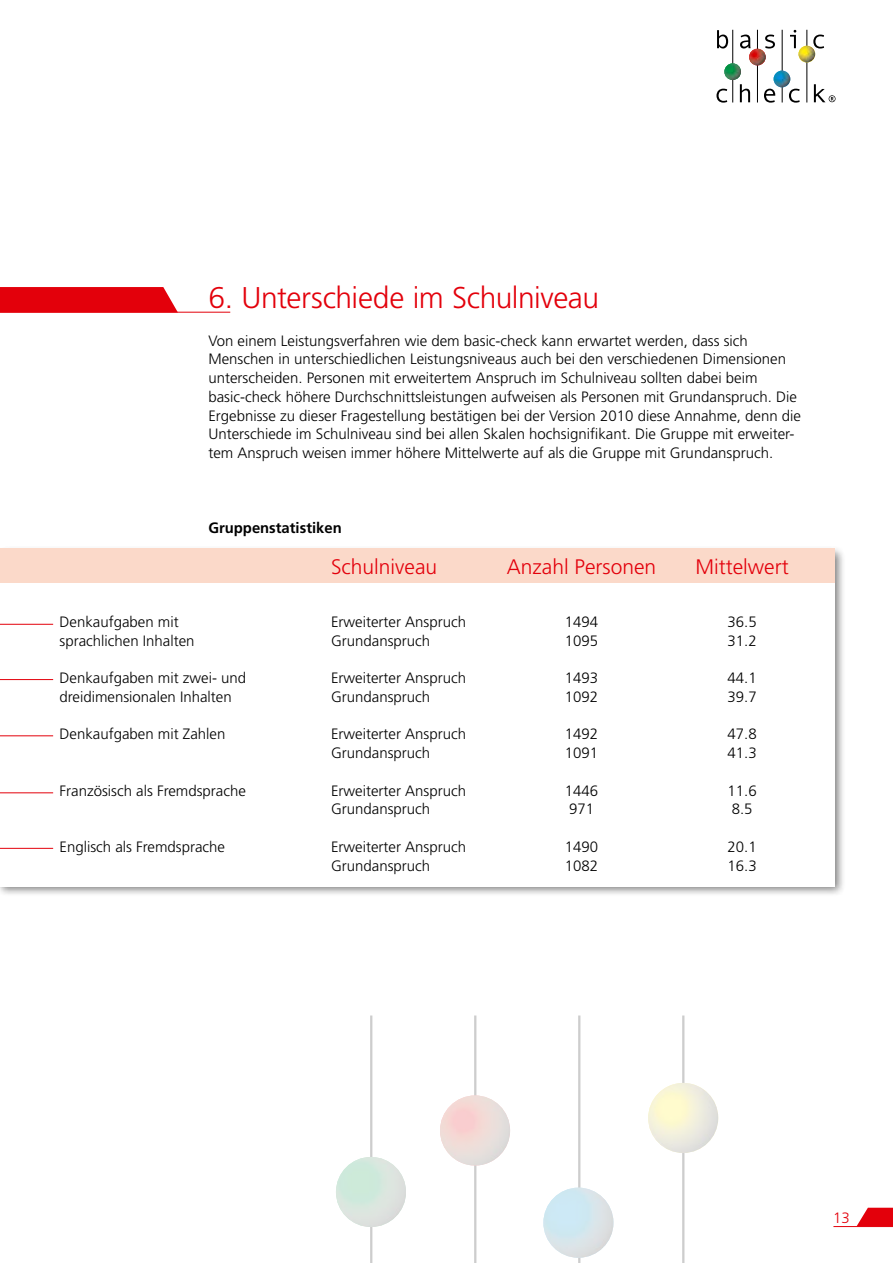
<style>
.page{position:relative;width:893px;height:1263px;background:#fff}
.page>*{position:absolute;margin:0;border:0;box-sizing:border-box;transform-origin:0 0}
.t1{font:300 30px "Frutiger LT Std";letter-spacing:-.015em;color:#e3000b}
.t2{font:300 21px "Frutiger LT Std";color:#e3000b}
.t3{font:300 15px/18.8px "Frutiger LT Std";color:#000}
.t4{font:700 15px "Frutiger LT Std";color:#000}
.t5{font:300 15px "Frutiger LT Std";color:#e3000b}
</style>
<div class="page">
<hr style="left:732px;top:30px;width:1px;height:72px;background:#000">
<hr style="left:757px;top:30px;width:1px;height:72px;background:#000">
<hr style="left:782px;top:30px;width:1px;height:72px;background:#000">
<hr style="left:807px;top:30px;width:1px;height:72px;background:#000">
<img style="left:724px;top:63px;width:17px;height:17px;border-radius:8px">
<img style="left:749px;top:49px;width:17px;height:16px;border-radius:8px">
<img style="left:774px;top:71px;width:16px;height:16px;border-radius:8px">
<img style="left:798px;top:46px;width:17px;height:16px;border-radius:8px">
<svg style="left:717px;top:30px;width:11px;height:19px"></svg>
<svg style="left:740px;top:35px;width:11px;height:14px"></svg>
<svg style="left:765px;top:35px;width:10px;height:14px"></svg>
<svg style="left:790px;top:30px;width:6px;height:18px"></svg>
<svg style="left:813px;top:35px;width:11px;height:14px"></svg>
<svg style="left:716px;top:89px;width:11px;height:14px"></svg>
<svg style="left:740px;top:84px;width:10px;height:18px"></svg>
<svg style="left:764px;top:89px;width:11px;height:14px"></svg>
<svg style="left:789px;top:89px;width:11px;height:14px"></svg>
<svg style="left:814px;top:84px;width:21px;height:18px"></svg>
<svg style="left:856px;top:1208px;width:37px;height:18px"></svg>
<hr style="left:833px;top:1226px;width:60px;height:1px;background:#e3000b">
<svg style="left:0;top:287px;width:178px;height:25px;background:#e40b15"></svg>
<hr style="left:0;top:312px;width:230px;height:1px;background:#e3000b">
<div style="left:0;top:545px;width:846px;height:352px;background:#000;opacity:.5"></div>
<div style="left:0;top:551px;width:834px;height:335px;background:#fff"></div>
<div style="left:0;top:549px;width:834px;height:34px;background:#fbd9c9"></div>
<hr style="left:0;top:624px;width:53px;height:1px;background:#e3000b">
<hr style="left:0;top:679px;width:53px;height:1px;background:#e3000b">
<hr style="left:0;top:735px;width:53px;height:1px;background:#e3000b">
<hr style="left:0;top:792px;width:53px;height:1px;background:#e3000b">
<hr style="left:0;top:848px;width:53px;height:1px;background:#e3000b">
<hr style="left:370px;top:1015px;width:2px;height:248px;background:#000">
<hr style="left:474px;top:1015px;width:2px;height:248px;background:#000">
<hr style="left:578px;top:1015px;width:2px;height:248px;background:#000">
<hr style="left:682px;top:1015px;width:2px;height:248px;background:#000">
<img style="left:336px;top:1157px;width:70px;height:70px;border-radius:35px">
<img style="left:440px;top:1095px;width:70px;height:70px">
<img style="left:543px;top:1188px;width:70px;height:70px;border-radius:35px">
<img style="left:648px;top:1083px;width:70px;height:70px;border-radius:34px">
<h1 class="t1" style="left:208px;top:281px;width:392px">6. Unterschiede im Schulniveau</h1>
<p class="t3" style="left:208px;top:331px;width:594px">Von einem Leistungsverfahren wie dem basic-check kann erwartet werden, dass sich Menschen in unterschiedlichen Leistungsniveaus auch bei den verschiedenen Dimensionen unterscheiden. Personen mit erweitertem Anspruch im Schulniveau sollten dabei beim basic-check höhere Durchschnittsleistungen aufweisen als Personen mit Grundanspruch. Die Ergebnisse zu dieser Fragestellung bestätigen bei der Version 2010 diese Annahme, denn die Unterschiede im Schulniveau sind bei allen Skalen hochsignifikant. Die Gruppe mit erweiter&shy;tem Anspruch weisen immer höhere Mittelwerte auf als die Gruppe mit Grundanspruch.</p>
<p class="t4" style="left:208px;top:519px;width:135px">Gruppenstatistiken</p>
<h2 class="t2" style="left:331px;top:555px;width:108px">Schulniveau</h2>
<h2 class="t2" style="left:507px;top:555px;width:151px">Anzahl Personen</h2>
<h2 class="t2" style="left:695px;top:555px;width:95px">Mittelwert</h2>
<p class="t3" style="left:60px;top:613px;width:121px">Denkaufgaben mit</p>
<p class="t3" style="left:331px;top:613px;width:136px">Erweiterter Anspruch</p>
<p class="t3" style="left:565px;top:613px;width:35px">1494</p>
<p class="t3" style="left:727px;top:613px;width:31px">36.5</p>
<p class="t3" style="left:60px;top:631px;width:137px">sprachlichen Inhalten</p>
<p class="t3" style="left:331px;top:631px;width:101px">Grundanspruch</p>
<p class="t3" style="left:565px;top:631px;width:35px">1095</p>
<p class="t3" style="left:727px;top:631px;width:31px">31.2</p>
<p class="t3" style="left:60px;top:669px;width:188px">Denkaufgaben mit zwei- und</p>
<p class="t3" style="left:331px;top:669px;width:136px">Erweiterter Anspruch</p>
<p class="t3" style="left:565px;top:669px;width:35px">1493</p>
<p class="t3" style="left:727px;top:669px;width:31px">44.1</p>
<p class="t3" style="left:60px;top:688px;width:174px">dreidimensionalen Inhalten</p>
<p class="t3" style="left:331px;top:688px;width:101px">Grundanspruch</p>
<p class="t3" style="left:565px;top:688px;width:35px">1092</p>
<p class="t3" style="left:727px;top:688px;width:31px">39.7</p>
<p class="t3" style="left:60px;top:725px;width:167px">Denkaufgaben mit Zahlen</p>
<p class="t3" style="left:331px;top:725px;width:136px">Erweiterter Anspruch</p>
<p class="t3" style="left:565px;top:725px;width:35px">1492</p>
<p class="t3" style="left:727px;top:725px;width:31px">47.8</p>
<p class="t3" style="left:331px;top:744px;width:101px">Grundanspruch</p>
<p class="t3" style="left:565px;top:744px;width:35px">1091</p>
<p class="t3" style="left:727px;top:744px;width:31px">41.3</p>
<p class="t3" style="left:60px;top:781px;width:188px">Französisch als Fremdsprache</p>
<p class="t3" style="left:331px;top:781px;width:136px">Erweiterter Anspruch</p>
<p class="t3" style="left:565px;top:781px;width:35px">1446</p>
<p class="t3" style="left:727px;top:781px;width:31px">11.6</p>
<p class="t3" style="left:331px;top:800px;width:101px">Grundanspruch</p>
<p class="t3" style="left:569px;top:800px;width:27px">971</p>
<p class="t3" style="left:732px;top:800px;width:22px">8.5</p>
<p class="t3" style="left:60px;top:838px;width:167px">Englisch als Fremdsprache</p>
<p class="t3" style="left:331px;top:838px;width:136px">Erweiterter Anspruch</p>
<p class="t3" style="left:565px;top:838px;width:35px">1490</p>
<p class="t3" style="left:727px;top:838px;width:31px">20.1</p>
<p class="t3" style="left:331px;top:856px;width:101px">Grundanspruch</p>
<p class="t3" style="left:565px;top:856px;width:35px">1082</p>
<p class="t3" style="left:727px;top:856px;width:31px">16.3</p>
<p class="t5" style="left:833px;top:1209px;width:18px">13</p>
</div>
